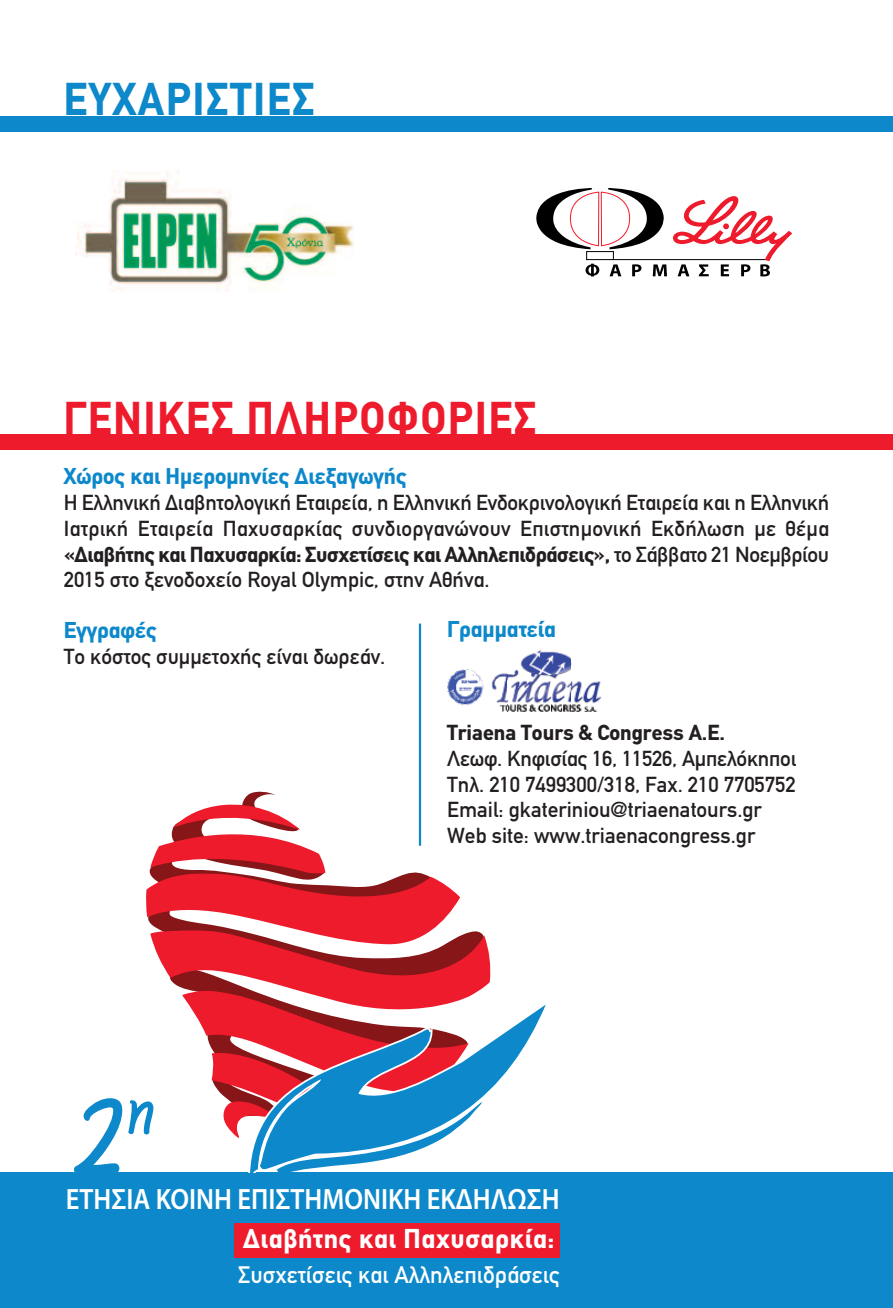
<style>
.page{position:relative;width:893px;height:1308px;background:#fff}
.page>*{position:absolute;margin:0;border:0;box-sizing:border-box;transform-origin:0 0}
.t1{font:98.33px "CF Kouroudis Graffiti Reg";color:#0c88cb}
.t2{font:700 45.23px "CF Din";letter-spacing:.05em;color:#ee1b2d;scale:.92 1}
.t3{font:700 45.23px "CF Din";letter-spacing:.05em;color:#0c88cb;scale:.92 1}
.t4{font:600 29.47px "Myriad Pro";color:#fff;scale:.9 1}
.t5{font:700 26.78px "CF Din";letter-spacing:.025em;color:#fff}
.t6{font:23.62px "CF Din";color:#fff}
.t7{font:700 22.5px "CF Din";color:#0c88cb}
.t8{font:21.38px/25.7px "CF Din";color:#231f20;text-align:justify}
.t9{font:700 21.38px "CF Din";color:#231f20}
.s1{font-weight:700}
</style>
<div class="page">
<div style="left:0;top:116px;width:893px;height:15px;background:#0c88cb"></div>
<div style="left:0;top:434px;width:893px;height:16px;background:#ee1b2d"></div>
<img style="left:75px;top:170px;width:279px;height:122px">
<svg style="left:536px;top:188px;width:128px;height:61px"></svg>
<div style="left:586px;top:251px;width:28px;height:9px;border:1px solid #000"></div>
<hr style="left:614px;top:259px;width:154px;height:1px;background:#000">
<svg style="left:586px;top:264px;width:13px;height:12px"></svg>
<svg style="left:610px;top:264px;width:11px;height:12px"></svg>
<svg style="left:632px;top:264px;width:9px;height:12px"></svg>
<svg style="left:653px;top:264px;width:14px;height:12px"></svg>
<svg style="left:673px;top:196px;width:119px;height:80px"></svg>
<hr style="left:419px;top:623px;width:2px;height:222px;background:#0c88cb">
<div style="left:0;top:1172px;width:893px;height:135px;background:#0c88cb"></div>
<svg style="left:491px;top:1004px;width:55px;height:85px"></svg>
<svg style="left:146px;top:790px;width:345px;height:383px"></svg>
<div style="left:234px;top:1223px;width:326px;height:34px;background:#ee1b2d"></div>
<img style="left:447px;top:650px;width:154px;height:62px">
<h2 class="t3" style="left:64px;top:75px;width:274px">ΕΥΧΑΡΙΣΤΙΕΣ</h2>
<h2 class="t2" style="left:64px;top:394px;width:515px">ΓΕΝΙΚΕΣ ΠΛΗΡΟΦΟΡΙΕΣ</h2>
<p class="t7" style="left:64px;top:464px;width:345px">Χώρος και Ηµεροµηνίες ∆ιεξαγωγής</p>
<p class="t8" style="left:64px;top:490px;width:767px">Η Ελληνική ∆ιαβητολογική Εταιρεία, η Ελληνική Ενδοκρινολογική Εταιρεία και η Ελληνική Ιατρική Εταιρεία Παχυσαρκίας συνδιοργανώνουν Επιστηµονική Εκδήλωση µε θέµα <span class="s1">«∆ιαβήτης και Παχυσαρκία: Συσχετίσεις και Αλληλεπιδράσεις»,</span> το Σάββατο 21 Νοεµβρίου 2015 στο ξενοδοχείο Royal Olympic, στην Αθήνα.</p>
<p class="t7" style="left:64px;top:618px;width:95px">Εγγραφές</p>
<p class="t8" style="left:64px;top:644px;width:323px">Το κόστος συµµετοχής είναι δωρεάν.</p>
<p class="t7" style="left:447px;top:617px;width:110px">Γραµµατεία</p>
<p class="t9" style="left:447px;top:721px;width:279px">Triaena Tours &amp; Congress Α.Ε.</p>
<p class="t8" style="left:447px;top:746px;width:351px;text-align:left">Λεωφ. Κηφισίας 16, 11526, Αµπελόκηποι Τηλ. 210 7499300/318, Fax. 210 7705752<br>Email: gkateriniou@triaenatours.gr Web site: www.triaenacongress.gr</p>
<h1 class="t1" style="left:71px;top:1074px;width:84px">2<sup>η</sup></h1>
<h3 class="t4" style="left:66px;top:1188px;width:550px">ΕΤΗΣΙΑ ΚΟΙΝΗ ΕΠΙΣΤΗΜΟΝΙΚΗ ΕΚΔΗΛΩΣΗ</h3>
<p class="t5" style="left:243px;top:1223px;width:313px">Διαβήτης και Παχυσαρκία:</p>
<p class="t6" style="left:238px;top:1262px;width:323px">Συσχετίσεις και Αλληλεπιδράσεις</p>
</div>
